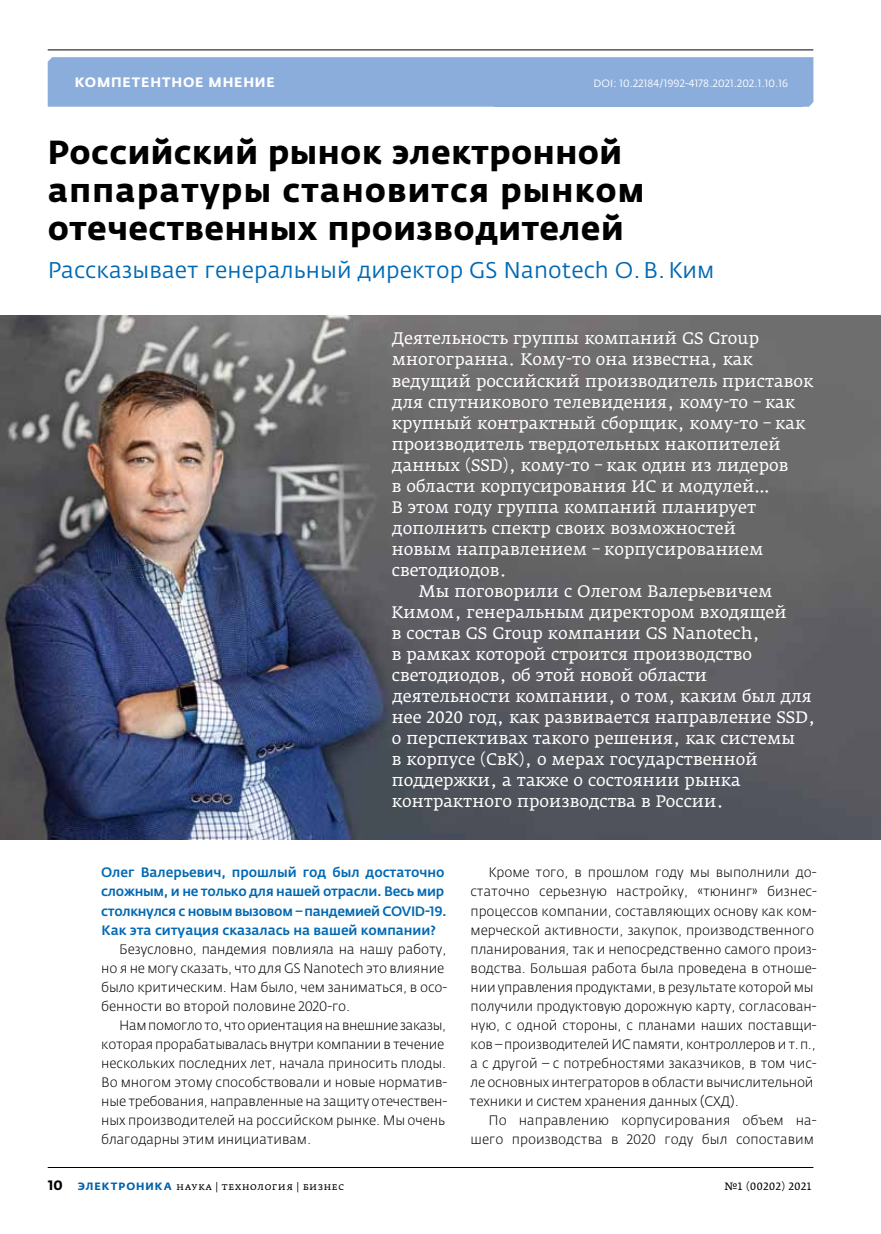
<style>
.page{position:relative;width:881px;height:1234px;background:#fff}
.page>*{position:absolute;margin:0;border:0;box-sizing:border-box;transform-origin:0 0}
.t1{font:700 33px/38.1px "Fedra Sans Pro";letter-spacing:.015em;color:#000}
.t2{font:22.5px "Fedra Sans Pro";letter-spacing:.005em;color:#0069b4}
.t3{font:16.5px "Fedra Serif A Pro";color:#fff}
.t4{font:300 13.5px/19px "Fedra Sans Pro";letter-spacing:-.005em;color:#000}
.t5{font:500 13.5px/19px "Fedra Sans Pro";letter-spacing:-.005em;color:#0069b4}
.t6{font:700 13.5px "Fedra Sans Alt Pro";letter-spacing:.06em;color:#fff}
.t7{font:10.5px "Fedra Serif A Pro";letter-spacing:.035em;color:#000}
.t8{font:10.5px "Fedra Sans Pro";letter-spacing:.015em;color:#fff}
.t9{font:300 10.5px "Fedra Sans Pro";letter-spacing:.015em;color:#fff}
.s1{font-family:"Fedra Sans Pro";font-weight:700;font-size:13.5px}
.s2{font-family:"Fedra Sans Alt Pro";font-weight:700;color:#0061a7}
</style>
<div class="page">
<div style="left:48px;top:57px;width:765px;height:50px;background:#8baddc"></div>
<hr style="left:48px;top:49px;width:765px;height:1px;background:#000">
<hr style="left:48px;top:1166px;width:765px;height:1px;background:#000">
<div style="left:494px;top:60px;width:308px;height:46px;background:#8baddc"></div>
<img style="left:0;top:316px;width:880px;height:523px">
<p class="t6" style="left:75px;top:74px;width:201px">Компетентное мнение</p>
<p class="t8" style="left:593px;top:77px;width:196px">DOI: 10.22184/1992-4178.2021.202.1.10.16</p>
<p class="t9" style="left:687px;top:77px;width:100px">www.electronics.ru</p>
<h1 class="t1" style="left:48px;top:133px;width:598px">Российский рынок электронной аппаратуры становится рынком отечественных производителей</h1>
<h2 class="t2" style="left:48px;top:256px;width:668px">Рассказывает генеральный директор GS Nanotech О.В.Ким</h2>
<p class="t3" style="left:392px;top:328px;width:368px">Деятельность группы компаний GS Group</p>
<p class="t3" style="left:391px;top:349px;width:363px">многогранна. Кому-то она известна, как</p>
<p class="t3" style="left:391px;top:370px;width:423px">ведущий российский производитель приставок</p>
<p class="t3" style="left:392px;top:391px;width:404px">для спутникового телевидения, кому-то – как</p>
<p class="t3" style="left:391px;top:412px;width:415px">крупный контрактный сборщик, кому-то – как</p>
<p class="t3" style="left:391px;top:433px;width:390px">производитель твердотельных накопителей</p>
<p class="t3" style="left:392px;top:454px;width:397px">данных (SSD), кому-то – как один из лидеров</p>
<p class="t3" style="left:391px;top:475px;width:379px">в области корпусирования ИС и модулей…</p>
<p class="t3" style="left:391px;top:496px;width:366px">В этом году группа компаний планирует</p>
<p class="t3" style="left:392px;top:517px;width:345px">дополнить спектр своих возможностей</p>
<p class="t3" style="left:391px;top:538px;width:373px">новым направлением – корпусированием</p>
<p class="t3" style="left:391px;top:559px;width:116px">светодиодов.</p>
<p class="t3" style="left:419px;top:580px;width:355px">Мы поговорили с Олегом Валерьевичем</p>
<p class="t3" style="left:391px;top:601px;width:396px">Кимом, генеральным директором входящей</p>
<p class="t3" style="left:391px;top:622px;width:369px">в состав GS Group компании GS Nanotech,</p>
<p class="t3" style="left:391px;top:643px;width:362px">в рамках которой строится производство</p>
<p class="t3" style="left:391px;top:664px;width:317px">светодиодов, об этой новой области</p>
<p class="t3" style="left:392px;top:685px;width:421px">деятельности компании, о том, каким был для</p>
<p class="t3" style="left:391px;top:706px;width:425px">нее 2020 год, как развивается направление SSD,</p>
<p class="t3" style="left:391px;top:727px;width:405px">о перспективах такого решения, как системы</p>
<p class="t3" style="left:391px;top:748px;width:367px">в корпусе (СвК), о мерах государственной</p>
<p class="t3" style="left:391px;top:769px;width:350px">поддержки, а также о состоянии рынка</p>
<p class="t3" style="left:391px;top:790px;width:333px">контрактного производства в России.</p>
<p class="t5" style="left:101px;top:863px;width:347px">Олег Валерьевич, прошлый год был достаточно сложным, и не только для нашей отрасли. Весь мир столкнулся с новым вызовом –пандемией COVID‑19.<br>Как эта ситуация сказалась на вашей компании?</p>
<p class="t4" style="left:101px;top:939px;width:347px;text-indent:18px">Безусловно, пандемия повлияла на нашу работу, но я не могу сказать, что для GS Nanotech это влияние было критическим. Нам было, чем заниматься, в осо‑ бенности во второй половине 2020‑го.</p>
<p class="t4" style="left:101px;top:1015px;width:347px;text-indent:18px">Нам помогло то, что ориентация на внешние заказы, которая прорабатывалась внутри компании в течение нескольких последних лет, начала приносить плоды.<br>Во многом этому способствовали и новые норматив‑ ные требования, направленные на защиту отечествен‑ ных производителей на российском рынке. Мы очень благодарны этим инициативам.</p>
<p class="t4" style="left:469px;top:863px;width:348px;text-indent:19px">Кроме того, в прошлом году мы выполнили до‑ статочно серьезную настройку, «тюнинг» бизнес-- процессов компании, составляющих основу как ком‑ мерческой активности, закупок, производственного планирования, так и непосредственно самого произ‑ водства. Большая работа была проведена в отноше‑ нии управления продуктами, в результате которой мы получили продуктовую дорожную карту, согласован‑ ную, с одной стороны, с планами наших поставщи‑ ков –производителей ИС памяти, контроллеров и т.п., а с другой – с потребностями заказчиков, в том чис‑ ле основных интеграторов в области вычислительной техники и систем хранения данных (СХД).</p>
<p class="t4" style="left:470px;top:1110px;width:347px;text-align:right">По направлению корпусирования объем на‑ шего производства в 2020 году был сопоставим</p>
<p class="t7" style="left:48px;top:1179px;width:298px"><span class="s1">10</span> <span class="s2">ЭЛЕКТРОНИКА</span> наука | технология | бизнес</p>
<p class="t7" style="left:724px;top:1179px;width:89px">№1 (00202) 2021</p>
</div>
